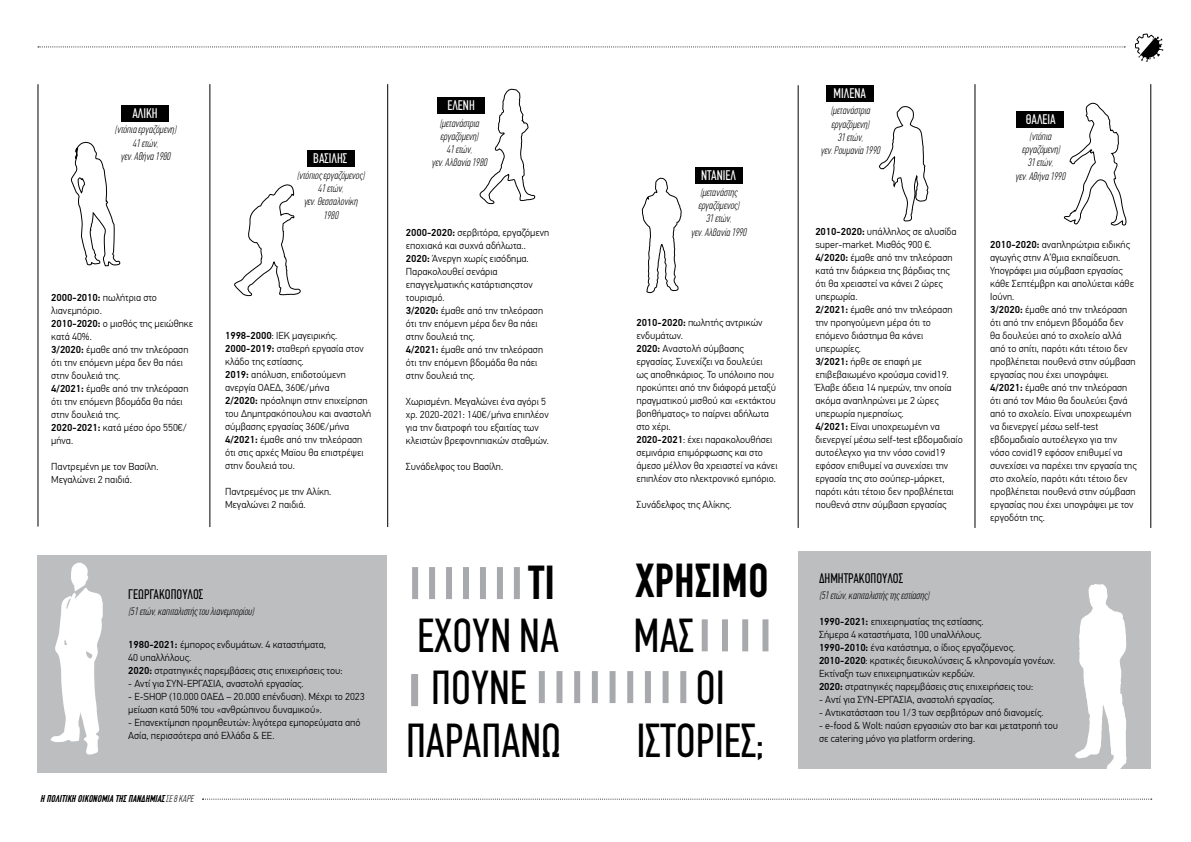
<style>
.page{position:relative;width:1191px;height:842px;background:#fff}
.page>*{position:absolute;margin:0;border:0;box-sizing:border-box;transform-origin:0 0}
.t1{font:48px/52.3px "PF Din Text Compressed";color:#000;text-align:center}
.t2{font:700 48px "PF Din Text Compressed";color:#000}
.t3{font:14px "PF Din Text Compressed";color:#fff}
.t4{font:14px "PF Din Text Compressed";color:#000}
.t5{font:italic 100 11px/13.2px "PF Din Text Compressed";color:#000;text-align:center}
.t6{font:300 10.1px/13px "PF Din Text Pro";color:#000}
.t7{font:italic 700 10px "PF Din Text Compressed";color:#000}
.s1{font-weight:500}
.s2{font-weight:100}
</style>
<div class="page">
<svg style="left:1135px;top:33px;width:29px;height:29px"></svg>
<svg style="left:38px;top:46px;width:1087px;height:1px"></svg>
<svg style="left:202px;top:799px;width:949px;height:1px"></svg>
<div style="left:122px;top:105px;width:47px;height:17px;background:#000"></div>
<div style="left:307px;top:150px;width:47px;height:16px;background:#000"></div>
<div style="left:695px;top:167px;width:47px;height:16px;background:#000"></div>
<div style="left:826px;top:85px;width:48px;height:17px;background:#000"></div>
<div style="left:1016px;top:111px;width:48px;height:17px;background:#000"></div>
<div style="left:438px;top:97px;width:47px;height:17px;background:#000"></div>
<div style="left:37px;top:555px;width:350px;height:217px;background:#bcbec0"></div>
<div style="left:798px;top:551px;width:352px;height:217px;background:#bcbec0"></div>
<svg style="left:70px;top:141px;width:51px;height:126px"></svg>
<svg style="left:234px;top:184px;width:67px;height:113px"></svg>
<svg style="left:479px;top:88px;width:57px;height:117px"></svg>
<svg style="left:641px;top:178px;width:41px;height:116px"></svg>
<svg style="left:879px;top:106px;width:50px;height:116px"></svg>
<svg style="left:1063px;top:102px;width:64px;height:124px"></svg>
<svg style="left:51px;top:563px;width:52px;height:191px"></svg>
<svg style="left:1075px;top:584px;width:51px;height:185px"></svg>
<hr style="left:209px;top:84px;width:1px;height:443px;background:#000">
<hr style="left:38px;top:84px;width:1px;height:443px;background:#000">
<hr style="left:1150px;top:84px;width:1px;height:444px;background:#000">
<hr style="left:387px;top:84px;width:1px;height:443px;background:#000">
<hr style="left:797px;top:85px;width:1px;height:443px;background:#000">
<hr style="left:974px;top:84px;width:1px;height:444px;background:#000">
<div style="left:412px;top:567px;width:6px;height:32px;background:#a7a9ac"></div>
<div style="left:429px;top:567px;width:6px;height:32px;background:#a7a9ac"></div>
<div style="left:446px;top:567px;width:6px;height:32px;background:#a7a9ac"></div>
<div style="left:463px;top:567px;width:6px;height:32px;background:#a7a9ac"></div>
<div style="left:480px;top:567px;width:6px;height:32px;background:#a7a9ac"></div>
<div style="left:497px;top:567px;width:6px;height:32px;background:#a7a9ac"></div>
<div style="left:514px;top:567px;width:6px;height:32px;background:#a7a9ac"></div>
<div style="left:539px;top:671px;width:6px;height:32px;background:#a7a9ac"></div>
<div style="left:556px;top:671px;width:6px;height:32px;background:#a7a9ac"></div>
<div style="left:574px;top:671px;width:6px;height:32px;background:#a7a9ac"></div>
<div style="left:592px;top:671px;width:6px;height:32px;background:#a7a9ac"></div>
<div style="left:609px;top:671px;width:6px;height:32px;background:#a7a9ac"></div>
<div style="left:627px;top:671px;width:6px;height:32px;background:#a7a9ac"></div>
<div style="left:645px;top:671px;width:6px;height:32px;background:#a7a9ac"></div>
<div style="left:662px;top:671px;width:6px;height:32px;background:#a7a9ac"></div>
<div style="left:680px;top:671px;width:6px;height:32px;background:#a7a9ac"></div>
<div style="left:701px;top:619px;width:6px;height:32px;background:#a7a9ac"></div>
<div style="left:722px;top:619px;width:6px;height:32px;background:#a7a9ac"></div>
<div style="left:742px;top:619px;width:6px;height:32px;background:#a7a9ac"></div>
<div style="left:762px;top:619px;width:6px;height:32px;background:#a7a9ac"></div>
<div style="left:412px;top:674px;width:6px;height:32px;background:#a7a9ac"></div>
<div style="left:411px;top:674px;width:6px;height:32px;background:#a7a9ac"></div>
<h2 class="t3" style="left:132px;top:105px;width:27px">ΑΛΙΚΗ</h2>
<p class="t5" style="left:115px;top:123px;width:63px">(ντόπια εργαζόμενη)<br>41 ετών,<br>γεν. Αθήνα 1980</p>
<p class="t6" style="left:51px;top:291px;width:144px"><span class="s1">2000-2010:</span> πωλήτρια στο λιανεμπόριο.<br><span class="s1">2010-2020:</span> ο μισθός της μειώθηκε κατά 40%.<br><span class="s1">3/2020:</span> έμαθε από την τηλεόραση ότι την επόμενη μέρα δεν θα πάει στην δουλειά της.<br><span class="s1">4/2021:</span> έμαθε από την τηλεόραση ότι την επόμενη βδομάδα θα πάει στην δουλειά της.<br><span class="s1">2020-2021:</span> κατά μέσο όρο 550€/ μήνα.</p>
<p class="t6" style="left:51px;top:460px;width:109px">Παντρεμένη με τον Βασίλη.<br>Μεγαλώνει 2 παιδιά.</p>
<h2 class="t3" style="left:313px;top:150px;width:36px">ΒΑΣΙΛΗΣ</h2>
<p class="t5" style="left:297px;top:169px;width:69px">(ντόπιος εργαζόμενος)<br>41 ετών,<br>γεν. Θεσσαλονίκη<br>1980</p>
<p class="t6" style="left:225px;top:329px;width:148px"><span class="s1">1998-2000</span>: ΙΕΚ μαγειρικής.<br><span class="s1">2000-2019:</span> σταθερή εργασία στον κλάδο της εστίασης.<br><span class="s1">2019:</span> απόλυση, επιδοτούμενη ανεργία ΟΑΕΔ, 360€/μήνα<br><span class="s1">2/2020:</span> πρόσληψη στην επιχείρηση του Δημητρακόπουλου και αναστολή σύμβασης εργασίας 360€/μήνα<br><span class="s1">4/2021:</span> έμαθε από την τηλεόραση ότι στις αρχές Μαϊου θα επιστρέψει στην δουλειά του.</p>
<p class="t6" style="left:225px;top:485px;width:108px">Παντρεμένος με την Αλίκη.<br>Μεγαλώνει 2 παιδιά.</p>
<h2 class="t4" style="left:128px;top:586px;width:77px">ΓΕΩΡΓΑΚΟΠΟΥΛΟΣ</h2>
<p class="t5" style="left:128px;top:605px;width:127px">(51 ετών, καπιταλιστής του λιανεμπορίου)</p>
<p class="t6" style="left:128px;top:638px;width:216px"><span class="s1">1980-2021:</span> έμπορος ενδυμάτων. 4 καταστήματα,<br>40 υπαλλήλους.<br><span class="s1">2020:</span> στρατηγικές παρεμβάσεις στις επιχειρήσεις του:</p>
<p class="t6" style="left:128px;top:677px;width:177px">- Αντί για ΣΥΝ-ΕΡΓΑΣΙΑ, αναστολή εργασίας.</p>
<p class="t6" style="left:128px;top:690px;width:238px">- E-SHOP (10.000 ΟΑΕΔ – 20.000 επένδυση). Μέχρι το 2023 μείωση κατά 50% του «ανθρώπινου δυναμικού».</p>
<p class="t6" style="left:128px;top:716px;width:234px">- Επανεκτίμηση προμηθευτών: λιγότερα εμπορεύματα από<br>Ασία, περισσότερα από Ελλάδα &amp; ΕΕ.</p>
<p class="t7" style="left:40px;top:793px;width:155px">Η ΠΟΛΙΤΙΚΗ ΟΙΚΟΝΟΜΙΑ ΤΗΣ ΠΑΝΔΗΜΙΑΣ<span class="s2">σε 8 καρέ</span></p>
<h2 class="t3" style="left:447px;top:97px;width:29px">ΕΛΕΝΗ</h2>
<p class="t5" style="left:431px;top:116px;width:57px">(μετανάστρια εργαζόμενη)<br>41 ετών,<br>γεν. Αλβανία 1980</p>
<p class="t6" style="left:406px;top:226px;width:145px"><span class="s1">2000-2020:</span> σερβιτόρα, εργαζόμενη εποχιακά και συχνά αδήλωτα..<br><span class="s1">2020:</span> Άνεργη χωρίς εισόδημα.<br>Παρακολουθεί σενάρια επαγγελματικής κατάρτισηςστον τουρισμό.<br><span class="s1">3/2020:</span> έμαθε από την τηλεόραση ότι την επόμενη μέρα δεν θα πάει στην δουλειά της.<br><span class="s1">4/2021:</span> έμαθε από την τηλεόραση ότι την επόμενη βδομάδα θα πάει στην δουλειά της.</p>
<p class="t6" style="left:406px;top:395px;width:145px">Χωρισμένη. Μεγαλώνει ένα αγόρι 5 χρ. 2020-2021: 140€/μήνα επιπλέον για την διατροφή του εξαιτίας των κλειστών βρεφονηπιακών σταθμών.</p>
<p class="t6" style="left:406px;top:460px;width:99px">Συνάδελφος του Βασίλη.</p>
<h2 class="t3" style="left:701px;top:167px;width:36px">ΝΤΑΝΙΕΛ</h2>
<p class="t5" style="left:691px;top:186px;width:57px">(μετανάστης εργαζόμενος)<br>31 ετών,<br>γεν. Αλβανία 1990</p>
<p class="t6" style="left:636px;top:316px;width:143px"><span class="s1">2010-2020:</span> πωλητής αντρικών ενδυμάτων.<br><span class="s1">2020:</span> Αναστολή σύμβασης εργασίας. Συνεχίζει να δουλεύει<br>ως αποθηκάριος. Το υπόλοιπο που προκύπτει από την διάφορά μεταξύ πραγματικού μισθού και «εκτάκτου βοηθήματος» το παίρνει αδήλωτα στο χέρι.<br><span class="s1">2020-2021</span>: έχει παρακολουθήσει σεμινάρια επιμόρφωσης και στο άμεσο μέλλον θα χρειαστεί να κάνει επιπλέον στο ηλεκτρονικό εμπόριο.</p>
<p class="t6" style="left:636px;top:498px;width:97px">Συνάδελφος της Αλίκης.</p>
<h1 class="t2" style="left:528px;top:555px;width:29px">ΤΙ</h1>
<h1 class="t2" style="left:635px;top:553px;width:135px">ΧΡΗΣΙΜΟ</h1>
<h1 class="t1" style="left:406px;top:610px;width:156px">ΕΧΟΥΝ ΝΑ<br>ΠΟΥΝΕ<br>ΠΑΡΑΠΑΝΩ</h1>
<h1 class="t1" style="left:633px;top:610px;width:61px">ΜΑΣ</h1>
<h1 class="t1" style="left:636px;top:661px;width:129px;line-height:52.9px">ΟΙ<br>ΙΣΤΟΡΙΕΣ;</h1>
<h2 class="t3" style="left:833px;top:85px;width:34px">ΜΙΛΕΝΑ</h2>
<p class="t5" style="left:820px;top:104px;width:61px">(μετανάστρια εργαζόμενη)<br>31 ετών,<br>γεν. Ρουμανία 1990</p>
<p class="t6" style="left:815px;top:225px;width:149px"><span class="s1">2010-2020:</span> υπάλληλος σε αλυσίδα super-market. Μισθός 900 €.<br><span class="s1">4/2020:</span> έμαθε από την τηλεόραση κατά την διάρκεια της βάρδιας της ότι θα χρειαστεί να κάνει 2 ώρες υπερωρία.<br><span class="s1">2/2021:</span> έμαθε από την τηλεόραση την προηγούμενη μέρα ότι το επόμενο διάστημα θα κάνει υπερωρίες.<br><span class="s1">3/2021:</span> ήρθε σε επαφή με επιβεβαιωμένο κρούσμα covid19.<br>Έλαβε άδεια 14 ημερών, την οποία ακόμα αναπληρώνει με 2 ώρες υπερωρία ημερησίως.<br><span class="s1">4/2021:</span> Είναι υποχρεωμένη να διενεργεί μέσω self-test εβδομαδιαίο αυτοέλεγχο για την νόσο covid19 εφόσον επιθυμεί να συνεχίσει την εργασία της στο σούπερ-μάρκετ, παρότι κάτι τέτοιο δεν προβλέπεται πουθενά στην σύμβαση εργασίας</p>
<h2 class="t4" style="left:819px;top:570px;width:86px">ΔΗΜΗΤΡΑΚΟΠΟΥΛΟΣ</h2>
<p class="t5" style="left:819px;top:589px;width:112px">(51 ετών, καπιταλιστής της εστίασης)</p>
<h2 class="t3" style="left:1025px;top:111px;width:32px">ΘΑΛΕΙΑ</h2>
<p class="t5" style="left:1015px;top:130px;width:51px">(ντόπια εργαζόμενη)<br>31 ετών,<br>γεν. Αθήνα 1990</p>
<p class="t6" style="left:990px;top:238px;width:148px"><span class="s1">2010-2020:</span> αναπληρώτρια ειδικής αγωγής στην Α’θμια εκπαίδευση.<br>Υπογράφει μια σύμβαση εργασίας κάθε Σεπτέμβρη και απολύεται κάθε<br>Ιούνη.<br><span class="s1">3/2020:</span> έμαθε από την τηλεόραση ότι από την επόμενη βδομάδα δεν<br>θα δουλεύει από το σχολείο αλλά από το σπίτι, παρότι κάτι τέτοιο δεν προβλέπεται πουθενά στην σύμβαση εργασίας που έχει υπογράψει.<br><span class="s1">4/2021:</span> έμαθε από την τηλεόραση ότι από τον Μάιο θα δουλεύει ξανά από το σχολείο. Είναι υποχρεωμένη να διενεργεί μέσω self-test εβδομαδιαίο αυτοέλεγχο για την νόσο covid19 εφόσον επιθυμεί να συνεχίσει να παρέχει την εργασία της στο σχολείο, παρότι κάτι τέτοιο δεν προβλέπεται πουθενά στην σύμβαση εργασίας που έχει υπογράψει με τον εργοδότη της.</p>
<p class="t6" style="left:819px;top:615px;width:238px"><span class="s1">1990-2021:</span> επιχειρηματίας της εστίασης.<br>Σήμερα 4 καταστήματα, 100 υπαλλήλους.<br><span class="s1">1990-2010:</span> ένα κατάστημα, ο ίδιος εργαζόμενος.<br><span class="s1">2010-2020</span>: κρατικές διευκολύνσεις &amp; κληρονομία γονέων.<br>Εκτίναξη των επιχειρηματικών κερδών.<br><span class="s1">2020:</span> στρατηγικές παρεμβάσεις στις επιχειρήσεις του:</p>
<p class="t6" style="left:819px;top:693px;width:177px">- Αντί για ΣΥΝ-ΕΡΓΑΣΙΑ, αναστολή εργασίας.</p>
<p class="t6" style="left:819px;top:706px;width:226px">- Αντικατάσταση του 1/3 των σερβιτόρων από διανομείς.</p>
<p class="t6" style="left:819px;top:719px;width:241px">- e-food &amp; Wolt: παύση εργασιών στο bar και μετατροπή του σε catering μόνο για platform ordering.</p>
</div>
